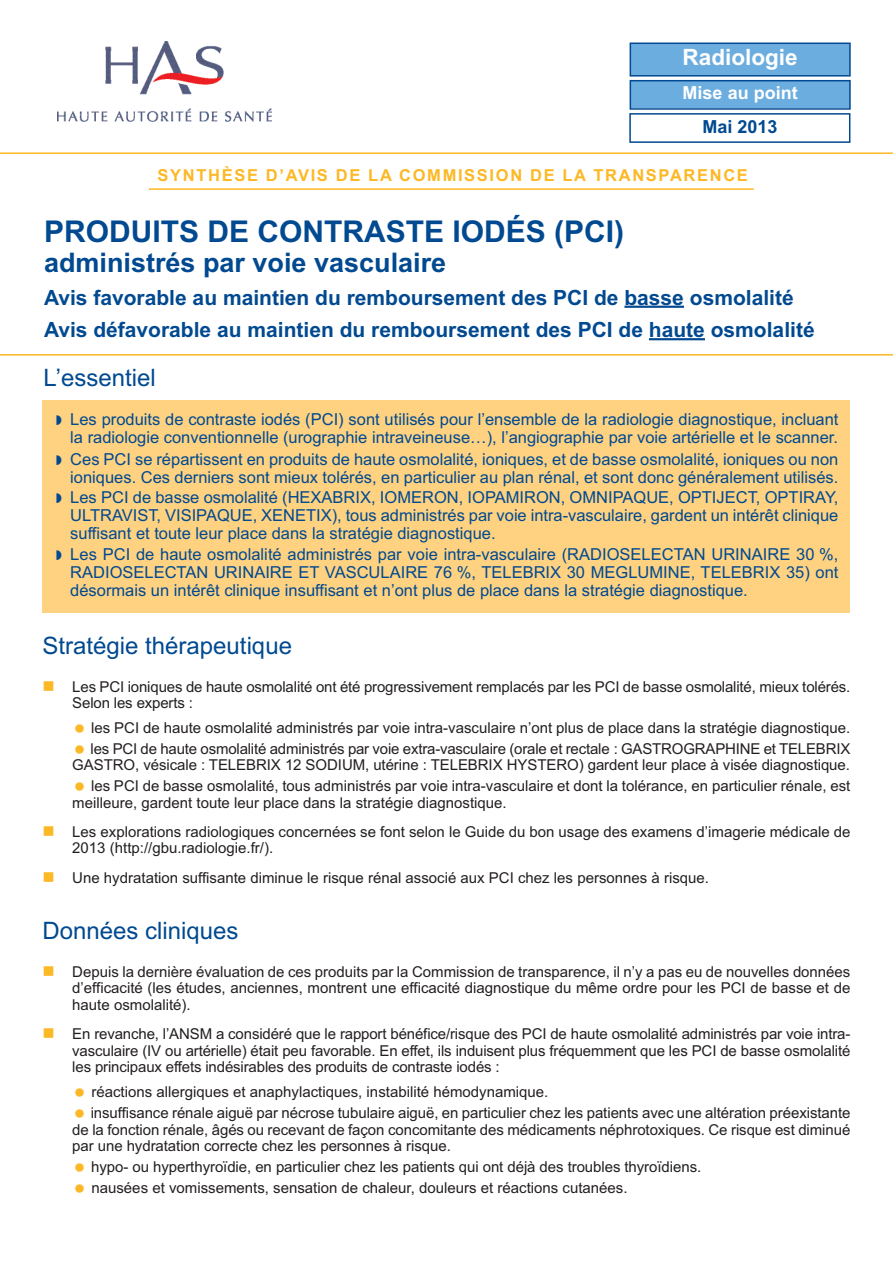
<style>
.page{position:relative;width:893px;height:1263px;background:#fff}
.page>*{position:absolute;margin:0;border:0;box-sizing:border-box;transform-origin:0 0}
.t1{font:700 30px "Arial";color:#014990}
.t2{font:700 27px "Arial";color:#014990}
.t3{font:24px "Arial";color:#014990}
.t4{font:700 22.5px "Arial";color:#fff}
.t5{font:700 21px/32.5px "Arial";color:#014990}
.t6{font:700 18px "Arial";color:#fff}
.t7{font:700 18px "Arial";color:#014990}
.t8{font:16.5px/18px "Arial";color:#014990}
.t9{font:700 16.5px "Arial";letter-spacing:.1em;color:#fcb825}
.t10{font:15px/16.5px "Arial";letter-spacing:-.005em;color:#231f20}
</style>
<div class="page">
<hr style="left:0;top:354px;width:893px;height:2px;background:#fcb825">
<hr style="left:624px;top:306px;width:60px;height:2px;background:#014990">
<hr style="left:649px;top:338px;width:56px;height:2px;background:#014990">
<img style="left:57px;top:41px;width:214px;height:81px">
<hr style="left:0;top:152px;width:893px;height:2px;background:#fcb825">
<div style="left:43px;top:400px;width:807px;height:212px;background:#fed281"></div>
<hr style="left:149px;top:188px;width:605px;height:2px;background:#fcb825">
<div style="left:629px;top:113px;width:221px;height:30px;border:2px solid #014990"></div>
<div style="left:631px;top:81px;width:218px;height:27px;background:#6caddf"></div>
<div style="left:630px;top:80px;width:221px;height:30px;border:2px solid #014990"></div>
<div style="left:631px;top:44px;width:218px;height:31px;background:#6caddf"></div>
<div style="left:630px;top:43px;width:221px;height:34px;border:2px solid #014990"></div>
<h3 class="t4" style="left:683px;top:44px;width:117px">Radiologie</h3>
<p class="t6" style="left:683px;top:83px;width:117px">Mise au point</p>
<p class="t7" style="left:702px;top:116px;width:77px">Mai 2013</p>
<p class="t9" style="left:158px;top:166px;width:592px">SYNTHÈSE D’AVIS DE LA COMMISSION DE LA TRANSPARENCE</p>
<h1 class="t1" style="left:44px;top:214px;width:582px">PRODUITS DE CONTRASTE IODÉS (PCI)</h1>
<h2 class="t2" style="left:44px;top:247px;width:404px">administrés par voie vasculaire</h2>
<h3 class="t5" style="left:44px;top:281px;width:772px">Avis favorable au maintien du remboursement des PCI de basse osmolalité<br>Avis défavorable au maintien du remboursement des PCI de haute osmolalité</h3>
<h3 class="t3" style="left:44px;top:364px;width:114px">L’essentiel</h3>
<p class="t8" style="left:70px;top:410px;width:770px">Les produits de contraste iodés (PCI) sont utilisés pour l’ensemble de la radiologie diagnostique, incluant la radiologie conventionnelle (urographie intraveineuse…), l’angiographie par voie artérielle et le scanner.</p>
<p class="t8" style="left:70px;top:451px;width:770px">Ces PCI se répartissent en produits de haute osmolalité, ioniques, et de basse osmolalité, ioniques ou non ioniques. Ces derniers sont mieux tolérés, en particulier au plan rénal, et sont donc généralement utilisés.</p>
<p class="t8" style="left:70px;top:489px;width:770px;text-align:justify">Les PCI de basse osmolalité (HEXABRIX, IOMERON, IOPAMIRON, OMNIPAQUE, OPTIJECT, OPTIRAY, ULTRAVIST, VISIPAQUE, XENETIX), tous administrés par voie intra-vasculaire, gardent un intérêt clinique suffisant et toute leur place dans la stratégie diagnostique.</p>
<p class="t8" style="left:70px;top:545px;width:770px;text-align:justify">Les PCI de haute osmolalité administrés par voie intra-vasculaire (RADIOSELECTAN URINAIRE 30 %, RADIOSELECTAN URINAIRE ET VASCULAIRE 76 %, TELEBRIX 30 MEGLUMINE, TELEBRIX 35) ont désormais un intérêt clinique insuffisant et n’ont plus de place dans la stratégie diagnostique.</p>
<h3 class="t3" style="left:43px;top:631px;width:251px">Stratégie thérapeutique</h3>
<p class="t10" style="left:72px;top:678px;width:780px">Les PCI ioniques de haute osmolalité ont été progressivement remplacés par les PCI de basse osmolalité, mieux tolérés.<br>Selon les experts :</p>
<p class="t10" style="left:91px;top:718px;width:761px;line-height:20.7px">les PCI de haute osmolalité administrés par voie intra-vasculaire n’ont plus de place dans la stratégie diagnostique. les PCI de haute osmolalité administrés par voie extra-vasculaire (orale et rectale : GASTROGRAPHINE et TELEBRIX</p>
<p class="t10" style="left:72px;top:755px;width:780px;line-height:20.7px;text-align:right">GASTRO, vésicale : TELEBRIX 12 SODIUM, utérine : TELEBRIX HYSTERO) gardent leur place à visée diagnostique. les PCI de basse osmolalité, tous administrés par voie intra-vasculaire et dont la tolérance, en particulier rénale, est</p>
<p class="t10" style="left:72px;top:788px;width:780px;line-height:29.2px">meilleure, gardent toute leur place dans la stratégie diagnostique.<br>Les explorations radiologiques concernées se font selon le Guide du bon usage des examens d’imagerie médicale de</p>
<p class="t10" style="left:72px;top:834px;width:638px;line-height:29.2px">2013 (http://gbu.radiologie.fr/).<br>Une hydratation suffisante diminue le risque rénal associé aux PCI chez les personnes à risque.</p>
<h3 class="t3" style="left:43px;top:917px;width:198px">Données cliniques</h3>
<p class="t10" style="left:72px;top:963px;width:780px;text-align:justify">Depuis la dernière évaluation de ces produits par la Commission de transparence, il n’y a pas eu de nouvelles données d’efficacité (les études, anciennes, montrent une efficacité diagnostique du même ordre pour les PCI de basse et de haute osmolalité).</p>
<p class="t10" style="left:72px;top:1026px;width:780px;text-align:justify">En revanche, l’ANSM a considéré que le rapport bénéfice/risque des PCI de haute osmolalité administrés par voie intra&shy;vasculaire (IV ou artérielle) était peu favorable. En effet, ils induisent plus fréquemment que les PCI de basse osmolalité les principaux effets indésirables des produits de contraste iodés :</p>
<p class="t10" style="left:91px;top:1082px;width:761px;line-height:20.7px">réactions allergiques et anaphylactiques, instabilité hémodynamique.<br>insuffisance rénale aiguë par nécrose tubulaire aiguë, en particulier chez les patients avec une altération préexistante</p>
<p class="t10" style="left:72px;top:1121px;width:780px">de la fonction rénale, âgés ou recevant de façon concomitante des médicaments néphrotoxiques. Ce risque est diminué par une hydratation correcte chez les personnes à risque.</p>
<p class="t10" style="left:91px;top:1156px;width:611px;line-height:20.7px">hypo- ou hyperthyroïdie, en particulier chez les patients qui ont déjà des troubles thyroïdiens. nausées et vomissements, sensation de chaleur, douleurs et réactions cutanées.</p>
</div>
